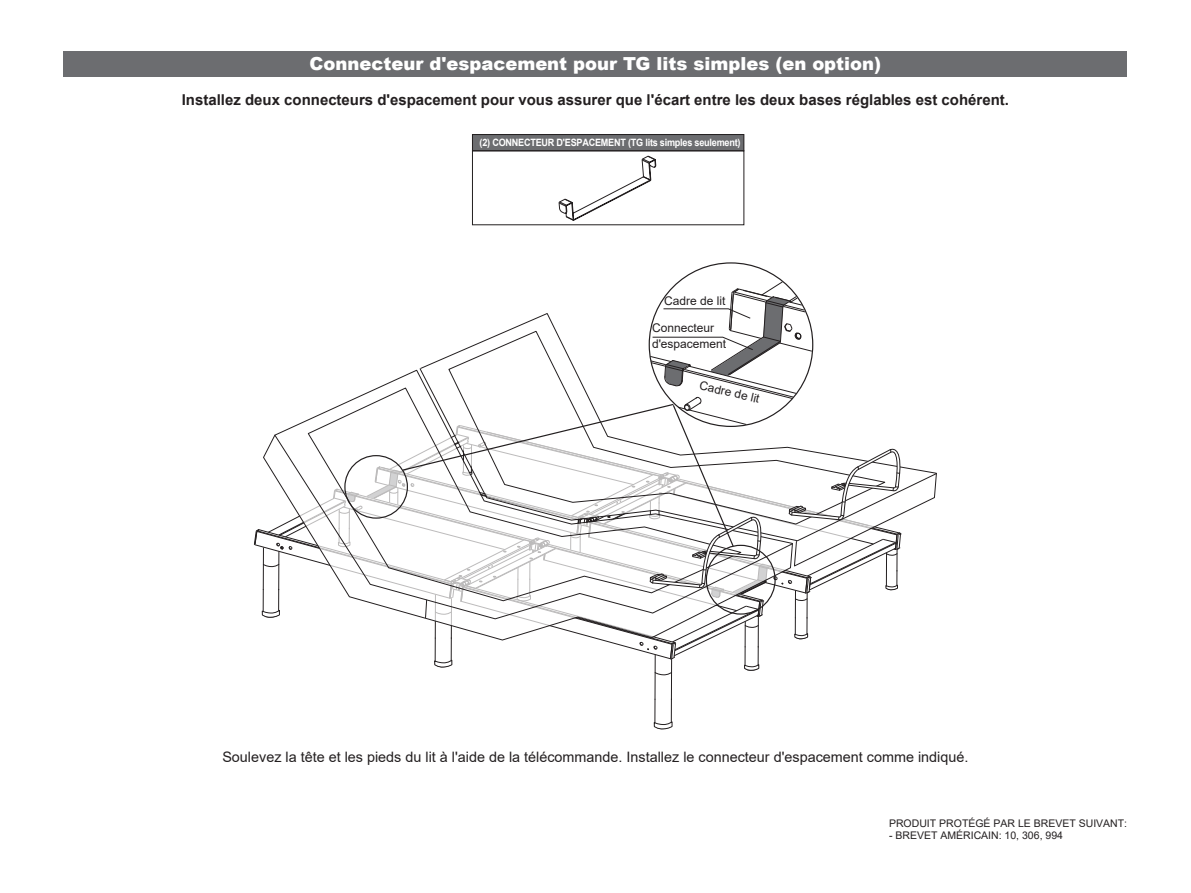
<style>
.page{position:relative;width:1191px;height:893px;background:#fff}
.page>*{position:absolute;margin:0;border:0;box-sizing:border-box;transform-origin:0 0}
.t1{font:900 18px "Arial";color:#fff}
.t2{font:700 15px "Arial";color:#231f20}
.t3{font:14.4px "Arial";color:#231f20}
.t4{font:12px/16.2px "Arial";color:#231f20}
.t5{font:10.5px "Arial";color:#231f20}
.t6{font:700 10.05px "Arial";letter-spacing:-.025em;color:#fff;scale:.9 1}
</style>
<div class="page">
<div style="left:64px;top:52px;width:1063px;height:25px;background:#6c6d70"></div>
<div style="left:472px;top:135px;width:272px;height:16px;background:#6c6d70"></div>
<div style="left:472px;top:134px;width:272px;height:17px;border:1px solid #231f20"></div>
<div style="left:472px;top:150px;width:272px;height:75px;border:1px solid #231f20"></div>
<svg style="left:558px;top:155px;width:99px;height:66px"></svg>
<svg style="left:254px;top:281px;width:648px;height:449px"></svg>
<p class="t1" style="left:309px;top:51px;width:573px">Connecteur d'espacement pour TG lits simples (en option)</p>
<p class="t2" style="left:182px;top:89px;width:828px">Installez deux connecteurs d'espacement pour vous assurer que l'écart entre les deux bases réglables est cohérent.</p>
<p class="t6" style="left:479px;top:135px;width:291px">(2) CONNECTEUR D'ESPACEMENT (TG lits simples seulement)</p>
<p class="t4" style="left:664px;top:293px;width:63px">Cadre de lit</p>
<p class="t4" style="left:652px;top:320px;width:76px">Connecteur d'espacement</p>
<p class="t4" style="left:701px;top:377px;width:63px;rotate:13deg">Cadre de lit</p>
<p class="t3" style="left:222px;top:747px;width:747px">Soulevez la tête et les pieds du lit à l'aide de la télécommande. Installez le connecteur d'espacement comme indiqué.</p>
<p class="t5" style="left:889px;top:816px;width:240px">PRODUIT PROTÉGÉ PAR LE BREVET SUIVANT:</p>
<p class="t5" style="left:889px;top:828px;width:175px">- BREVET AMÉRICAIN: 10, 306, 994</p>
</div>
